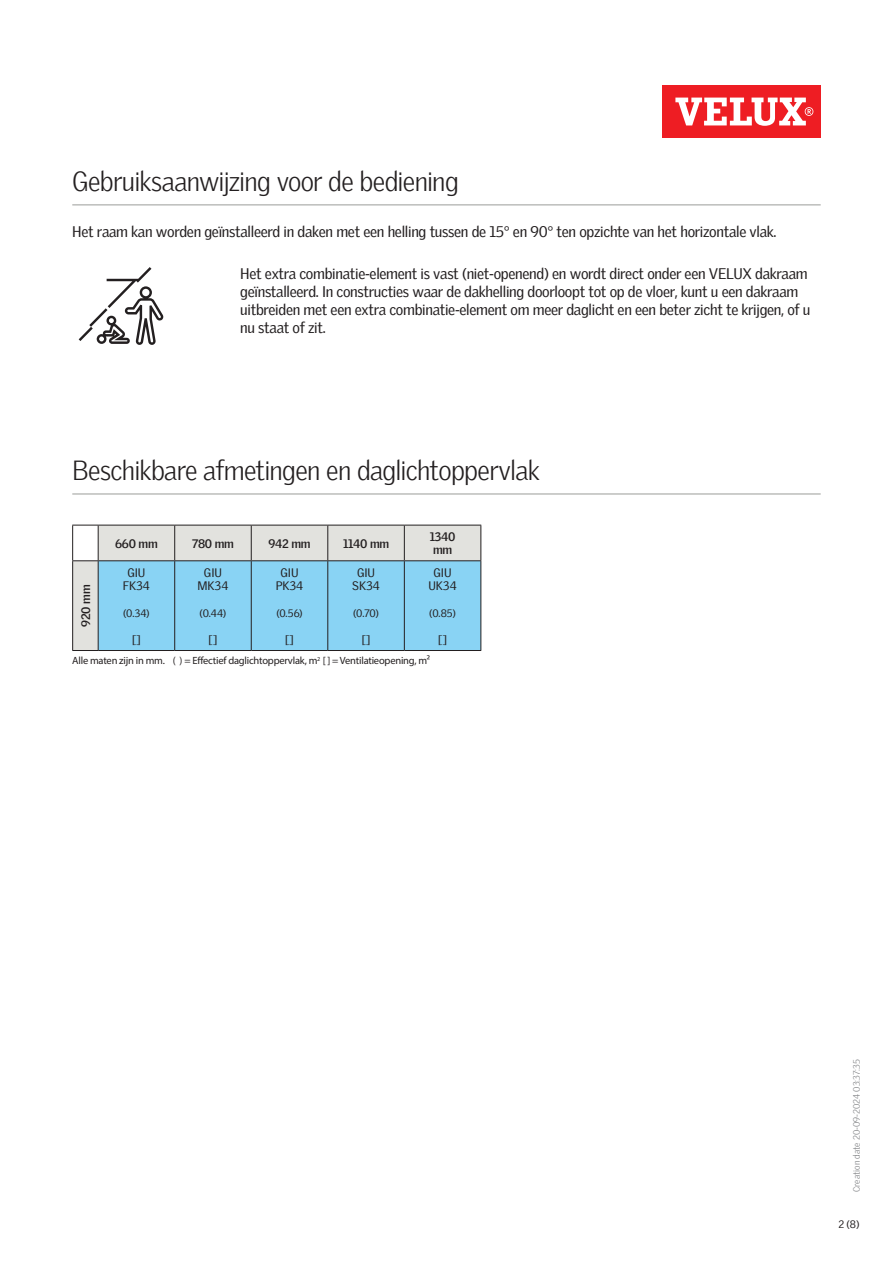
<style>
.page{position:relative;width:893px;height:1263px;background:#fff}
.page>*{position:absolute;margin:0;border:0;box-sizing:border-box;transform-origin:0 0}
.Headline_With_Line_B{font:300 27px "Velux Gothic";letter-spacing:-.025em;color:#231f20}
.Body_Regular{font:15px/18px "Velux Gothic";letter-spacing:-.02em;color:#231f20}
.TableTextVar{font:12px "Velux Gothic";letter-spacing:-.005em;color:#231f20}
.TableHeader_TableTex{font:700 12px/13.5px "Velux Gothic";letter-spacing:-.02em;color:#231f20}
.TableHeader{font:700 12px "Velux Gothic";color:#231f20}
.t1{font:10.5px "Myriad Pro";letter-spacing:-.02em;color:#231f20}
.TableTextVar-2{font:10.5px "Velux Gothic";letter-spacing:.01em;color:#231f20}
.t2{font:300 9px "Velux Gothic";color:#7c7e81}
</style>
<div class="page">
<div style="left:662px;top:85px;width:159px;height:53px;background:#ee1d23"></div>
<svg style="left:675px;top:98px;width:138px;height:28px"></svg>
<hr style="left:72px;top:204px;width:749px;height:2px;background:#bcbdbb">
<hr style="left:72px;top:493px;width:749px;height:2px;background:#bcbdbb">
<div style="left:73px;top:526px;width:407px;height:34px;background:#e2e2de"></div>
<svg style="left:73px;top:525px;width:25px;height:1px"></svg>
<hr style="left:72px;top:525px;width:1px;height:35px;background:#231f20">
<hr style="left:98px;top:525px;width:77px;height:1px;background:#231f20">
<hr style="left:98px;top:525px;width:1px;height:35px;background:#231f20">
<hr style="left:175px;top:525px;width:76px;height:1px;background:#231f20">
<hr style="left:174px;top:525px;width:1px;height:35px;background:#231f20">
<hr style="left:251px;top:525px;width:77px;height:1px;background:#231f20">
<hr style="left:251px;top:525px;width:1px;height:35px;background:#231f20">
<hr style="left:328px;top:525px;width:76px;height:1px;background:#231f20">
<hr style="left:327px;top:525px;width:1px;height:35px;background:#231f20">
<hr style="left:404px;top:525px;width:77px;height:1px;background:#231f20">
<hr style="left:404px;top:525px;width:1px;height:35px;background:#231f20">
<hr style="left:480px;top:525px;width:1px;height:35px;background:#231f20">
<svg style="left:72px;top:560px;width:408px;height:91px;background:#8dd2f0"></svg>
<hr style="left:98px;top:560px;width:77px;height:1px;background:#231f20">
<hr style="left:98px;top:561px;width:1px;height:89px;background:#231f20">
<hr style="left:98px;top:650px;width:77px;height:1px;background:#231f20">
<hr style="left:175px;top:560px;width:76px;height:1px;background:#231f20">
<hr style="left:174px;top:561px;width:1px;height:89px;background:#231f20">
<hr style="left:175px;top:650px;width:76px;height:1px;background:#231f20">
<hr style="left:251px;top:560px;width:77px;height:1px;background:#231f20">
<hr style="left:251px;top:561px;width:1px;height:89px;background:#231f20">
<hr style="left:251px;top:650px;width:77px;height:1px;background:#231f20">
<hr style="left:328px;top:560px;width:76px;height:1px;background:#231f20">
<hr style="left:327px;top:561px;width:1px;height:89px;background:#231f20">
<hr style="left:328px;top:650px;width:76px;height:1px;background:#231f20">
<hr style="left:404px;top:560px;width:77px;height:1px;background:#231f20">
<hr style="left:404px;top:561px;width:1px;height:89px;background:#231f20">
<hr style="left:480px;top:561px;width:1px;height:89px;background:#231f20">
<hr style="left:404px;top:650px;width:77px;height:1px;background:#231f20">
<svg style="left:79px;top:267px;width:85px;height:78px"></svg>
<p class="Headline_With_Line_B" style="left:72px;top:161px;width:388px">Gebruiksaanwijzing voor de bediening</p>
<p class="Body_Regular" style="left:72px;top:221px;width:706px">Het raam kan worden geïnstalleerd in daken met een helling tussen de 15° en 90° ten opzichte van het horizontale vlak.</p>
<p class="Body_Regular" style="left:240px;top:263px;width:572px">Het extra combinatie-element is vast (niet-openend) en wordt direct onder een VELUX dakraam geïnstalleerd. In constructies waar de dakhelling doorloopt tot op de vloer, kunt u een dakraam uitbreiden met een extra combinatie-element om meer daglicht en een beter zicht te krijgen, of u nu staat of zit.</p>
<p class="Headline_With_Line_B" style="left:72px;top:450px;width:469px">Beschikbare afmetingen en daglichtoppervlak</p>
<p class="TableHeader_TableTex" style="left:115px;top:536px;width:44px">660 mm</p>
<p class="TableHeader_TableTex" style="left:192px;top:536px;width:43px">780 mm</p>
<p class="TableHeader_TableTex" style="left:268px;top:536px;width:44px">942 mm</p>
<p class="TableHeader_TableTex" style="left:343px;top:536px;width:48px">1140 mm</p>
<p class="TableHeader_TableTex" style="left:430px;top:529px;width:27px">1340 mm</p>
<p class="TableTextVar" style="left:434px;top:563px;width:20px">GIU</p>
<p class="TableTextVar" style="left:428px;top:577px;width:30px">UK34</p>
<p class="TableTextVar-2" style="left:429px;top:605px;width:28px">(0.85)</p>
<p class="TableTextVar" style="left:438px;top:631px;width:10px">[]</p>
<p class="t1" style="left:72px;top:654px;width:359px">Alle maten zijn in mm. ( ) = Effectief daglichtoppervlak, m<sup>2</sup> [ ] = Ventilatieopening, m²</p>
<p class="TableTextVar" style="left:127px;top:563px;width:20px">GIU</p>
<p class="TableTextVar" style="left:123px;top:577px;width:29px">FK34</p>
<p class="TableTextVar-2" style="left:123px;top:605px;width:28px">(0.34)</p>
<p class="TableTextVar" style="left:132px;top:631px;width:10px">[]</p>
<p class="TableTextVar" style="left:204px;top:563px;width:20px">GIU</p>
<p class="TableTextVar" style="left:198px;top:577px;width:32px">MK34</p>
<p class="TableTextVar-2" style="left:200px;top:605px;width:28px">(0.44)</p>
<p class="TableTextVar" style="left:209px;top:631px;width:10px">[]</p>
<p class="TableTextVar" style="left:281px;top:563px;width:20px">GIU</p>
<p class="TableTextVar" style="left:276px;top:577px;width:29px">PK34</p>
<p class="TableTextVar-2" style="left:276px;top:605px;width:28px">(0.56)</p>
<p class="TableTextVar" style="left:285px;top:631px;width:10px">[]</p>
<p class="TableTextVar" style="left:357px;top:563px;width:20px">GIU</p>
<p class="TableTextVar" style="left:352px;top:577px;width:29px">SK34</p>
<p class="TableTextVar-2" style="left:353px;top:605px;width:27px">(0.70)</p>
<p class="TableTextVar" style="left:362px;top:631px;width:10px">[]</p>
<p class="TableHeader" style="left:77px;top:627px;width:44px;rotate:-90deg">920 mm</p>
<p class="t2" style="left:850px;top:1192px;width:134px;rotate:-90deg">Creation date 20-09-2024 03:37:35</p>
<p class="TableTextVar-2" style="left:838px;top:1216px;width:23px">2 (8)</p>
</div>
